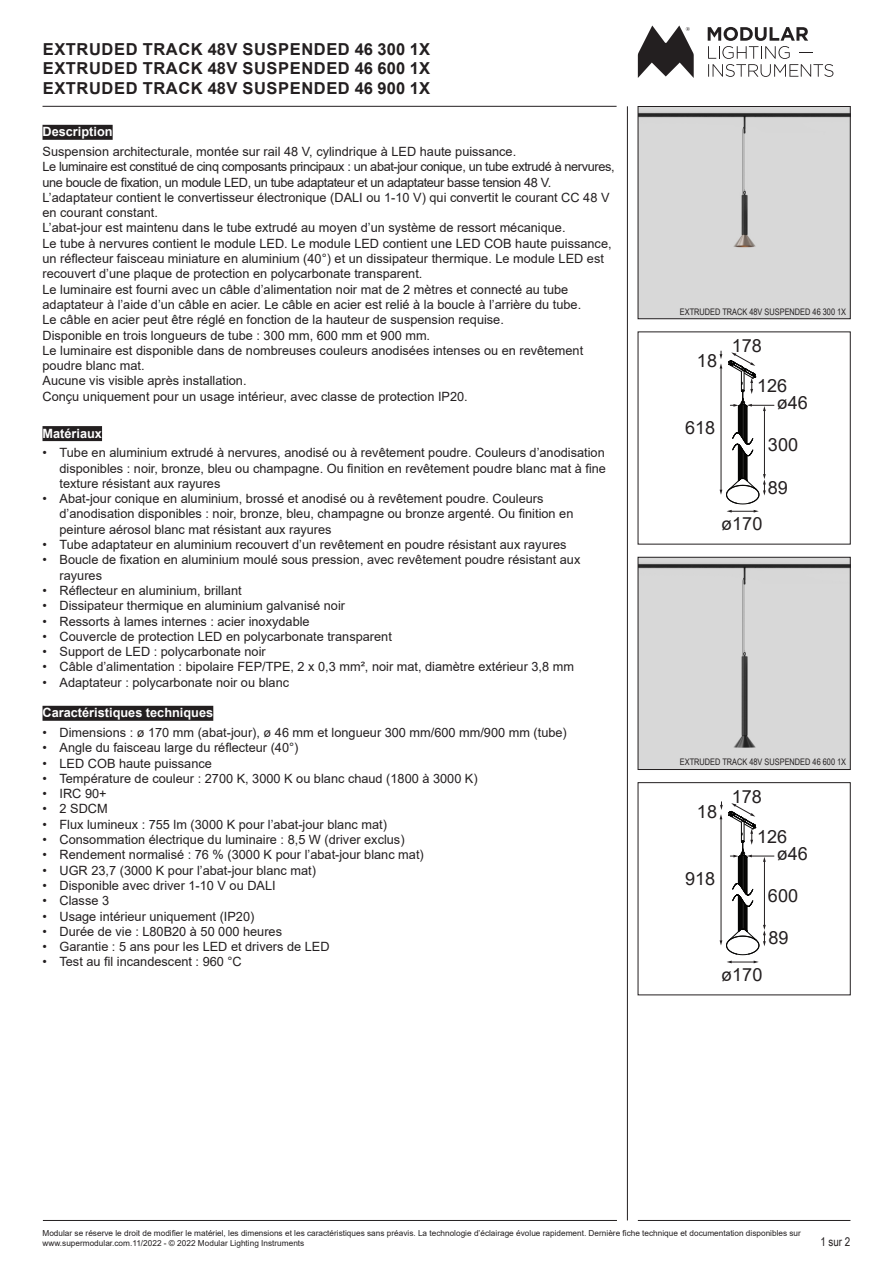
<style>
.page{position:relative;width:893px;height:1263px;background:#fff}
.page>*{position:absolute;margin:0;border:0;box-sizing:border-box;transform-origin:0 0}
.t1{font:18.15px/39.8px "Arial";color:#231f20}
.t2{font:700 16.5px "Arial";letter-spacing:.035em;color:#231f20}
.t3{font:12.75px/15.3px "Arial";color:#231f20}
.t4{font:12.75px/15.3px "Arial";letter-spacing:-.03em;color:#231f20}
.t5{font:700 12.75px "Arial";color:#fff}
.t6{font:12px "Arial Narrow";color:#231f20}
.t7{font:9px "Arial Narrow";color:#231f20}
.t8{font:8.25px/9.9px "Arial";color:#231f20}
</style>
<div class="page">
<div style="left:43px;top:125px;width:70px;height:15px;background:#231f20"></div>
<div style="left:43px;top:426px;width:59px;height:15px;background:#231f20"></div>
<div style="left:43px;top:706px;width:170px;height:15px;background:#231f20"></div>
<hr style="left:43px;top:106px;width:574px;height:1px;background:#231f20">
<hr style="left:627px;top:106px;width:1px;height:1114px;background:#231f20">
<hr style="left:638px;top:1220px;width:212px;height:1px;background:#231f20">
<hr style="left:43px;top:1220px;width:574px;height:1px;background:#231f20">
<svg style="left:708px;top:27px;width:125px;height:50px"></svg>
<svg style="left:638px;top:26px;width:56px;height:52px"></svg>
<div style="left:640px;top:108px;width:208px;height:209px;background:#d8d8d8"></div>
<div style="left:638px;top:106px;width:212px;height:213px;border:1px solid #231f20"></div>
<svg style="left:727px;top:510px;width:32px;height:2px"></svg>
<svg style="left:720px;top:351px;width:54px;height:153px"></svg>
<div style="left:640px;top:559px;width:208px;height:209px;background:#d8d8d8"></div>
<div style="left:638px;top:557px;width:212px;height:213px;border:1px solid #231f20"></div>
<svg style="left:720px;top:802px;width:54px;height:161px"></svg>
<p class="t2" style="left:43px;top:37px;width:389px">EXTRUDED TRACK 48V SUSPENDED 46 300 1X</p>
<p class="t2" style="left:43px;top:57px;width:389px">EXTRUDED TRACK 48V SUSPENDED 46 600 1X</p>
<p class="t2" style="left:43px;top:77px;width:389px">EXTRUDED TRACK 48V SUSPENDED 46 900 1X</p>
<p class="t5" style="left:43px;top:123px;width:72px">Description</p>
<p class="t3" style="left:43px;top:144px;width:475px">Suspension architecturale, montée sur rail 48 V, cylindrique à LED haute puissance.</p>
<p class="t4" style="left:43px;top:159px;width:574px">Le luminaire est constitué de cinq composants principaux : un abat-jour conique, un tube extrudé à nervures, une boucle de fixation, un module LED, un tube adaptateur et un adaptateur basse tension 48 V.</p>
<p class="t3" style="left:43px;top:190px;width:568px">L’adaptateur contient le convertisseur électronique (DALI ou 1-10 V) qui convertit le courant CC 48 V en courant constant.</p>
<p class="t3" style="left:43px;top:220px;width:525px">L’abat-jour est maintenu dans le tube extrudé au moyen d’un système de ressort mécanique.</p>
<p class="t3" style="left:43px;top:236px;width:571px">Le tube à nervures contient le module LED. Le module LED contient une LED COB haute puissance, un réflecteur faisceau miniature en aluminium (40°) et un dissipateur thermique. Le module LED est recouvert d’une plaque de protection en polycarbonate transparent.</p>
<p class="t3" style="left:43px;top:281px;width:540px">Le luminaire est fourni avec un câble d’alimentation noir mat de 2 mètres et connecté au tube adaptateur à l’aide d’un câble en acier. Le câble en acier est relié à la boucle à l’arrière du tube.</p>
<p class="t3" style="left:43px;top:312px;width:463px">Le câble en acier peut être réglé en fonction de la hauteur de suspension requise.</p>
<p class="t3" style="left:43px;top:327px;width:389px">Disponible en trois longueurs de tube : 300 mm, 600 mm et 900 mm.</p>
<p class="t3" style="left:43px;top:343px;width:542px">Le luminaire est disponible dans de nombreuses couleurs anodisées intenses ou en revêtement poudre blanc mat.</p>
<p class="t3" style="left:43px;top:373px;width:206px">Aucune vis visible après installation.</p>
<p class="t3" style="left:43px;top:389px;width:427px">Conçu uniquement pour un usage intérieur, avec classe de protection IP20.</p>
<p class="t5" style="left:43px;top:424px;width:61px">Matériaux</p>
<p class="t3" style="left:60px;top:445px;width:548px;text-align:justify;text-indent:-17px">• Tube en aluminium extrudé à nervures, anodisé ou à revêtement poudre. Couleurs d’anodisation disponibles : noir, bronze, bleu ou champagne. Ou finition en revêtement poudre blanc mat à fine texture résistant aux rayures</p>
<p class="t3" style="left:60px;top:491px;width:515px;text-indent:-17px">• Abat-jour conique en aluminium, brossé et anodisé ou à revêtement poudre. Couleurs d’anodisation disponibles : noir, bronze, bleu, champagne ou bronze argenté. Ou finition en peinture aérosol blanc mat résistant aux rayures</p>
<p class="t3" style="left:43px;top:537px;width:525px">• Tube adaptateur en aluminium recouvert d’un revêtement en poudre résistant aux rayures</p>
<p class="t3" style="left:60px;top:552px;width:522px;text-indent:-17px">• Boucle de fixation en aluminium moulé sous pression, avec revêtement poudre résistant aux rayures</p>
<p class="t3" style="left:43px;top:583px;width:201px">• Réflecteur en aluminium, brillant</p>
<p class="t3" style="left:43px;top:598px;width:304px">• Dissipateur thermique en aluminium galvanisé noir</p>
<p class="t3" style="left:43px;top:613px;width:269px">• Ressorts à lames internes : acier inoxydable</p>
<p class="t3" style="left:43px;top:629px;width:351px">• Couvercle de protection LED en polycarbonate transparent</p>
<p class="t3" style="left:43px;top:644px;width:225px">• Support de LED : polycarbonate noir</p>
<p class="t3" style="left:43px;top:659px;width:533px">• Câble d’alimentation : bipolaire FEP/TPE, 2 x 0,3 mm², noir mat, diamètre extérieur 3,8 mm</p>
<p class="t3" style="left:43px;top:674px;width:248px">• Adaptateur : polycarbonate noir ou blanc</p>
<p class="t5" style="left:43px;top:704px;width:172px">Caractéristiques techniques</p>
<p class="t3" style="left:43px;top:725px;width:526px">• Dimensions : ø 170 mm (abat-jour), ø 46 mm et longueur 300 mm/600 mm/900 mm (tube)</p>
<p class="t3" style="left:43px;top:740px;width:257px">• Angle du faisceau large du réflecteur (40°)</p>
<p class="t3" style="left:43px;top:755px;width:171px">• LED COB haute puissance</p>
<p class="t3" style="left:43px;top:771px;width:437px">• Température de couleur : 2700 K, 3000 K ou blanc chaud (1800 à 3000 K)</p>
<p class="t3" style="left:43px;top:786px;width:66px">• IRC 90+</p>
<p class="t3" style="left:43px;top:801px;width:67px">• 2 SDCM</p>
<p class="t3" style="left:43px;top:816px;width:346px">• Flux lumineux : 755 lm (3000 K pour l’abat-jour blanc mat)</p>
<p class="t3" style="left:43px;top:832px;width:364px">• Consommation électrique du luminaire : 8,5 W (driver exclus)</p>
<p class="t3" style="left:43px;top:847px;width:383px">• Rendement normalisé : 76 % (3000 K pour l’abat-jour blanc mat)</p>
<p class="t3" style="left:43px;top:862px;width:275px">• UGR 23,7 (3000 K pour l’abat-jour blanc mat)</p>
<p class="t3" style="left:43px;top:878px;width:235px">• Disponible avec driver 1-10 V ou DALI</p>
<p class="t3" style="left:43px;top:893px;width:68px">• Classe 3</p>
<p class="t3" style="left:43px;top:908px;width:213px">• Usage intérieur uniquement (IP20)</p>
<p class="t3" style="left:43px;top:924px;width:241px">• Durée de vie : L80B20 à 50 000 heures</p>
<p class="t3" style="left:43px;top:939px;width:289px">• Garantie : 5 ans pour les LED et drivers de LED</p>
<p class="t3" style="left:43px;top:954px;width:201px">• Test au fil incandescent : 960 °C</p>
<p class="t7" style="left:680px;top:305px;width:168px">EXTRUDED TRACK 48V SUSPENDED 46 300 1X</p>
<p class="t1" style="left:697px;top:340px;width:22px">18</p>
<p class="t1" style="left:685px;top:408px;width:32px">618</p>
<p class="t1" style="left:757px;top:326px;width:32px;text-indent:-25px">178<br>126</p>
<p class="t1" style="left:777px;top:383px;width:33px">ø46</p>
<p class="t1" style="left:768px;top:424px;width:32px">300</p>
<p class="t1" style="left:768px;top:468px;width:22px">89</p>
<p class="t1" style="left:721px;top:504px;width:43px">ø170</p>
<p class="t7" style="left:680px;top:756px;width:168px">EXTRUDED TRACK 48V SUSPENDED 46 600 1X</p>
<p class="t1" style="left:697px;top:791px;width:22px">18</p>
<p class="t1" style="left:685px;top:858px;width:32px">918</p>
<p class="t1" style="left:757px;top:776px;width:32px;text-indent:-25px">178<br>126</p>
<p class="t1" style="left:777px;top:833px;width:33px">ø46</p>
<p class="t1" style="left:768px;top:875px;width:32px">600</p>
<p class="t1" style="left:768px;top:917px;width:22px">89</p>
<p class="t1" style="left:721px;top:954px;width:43px">ø170</p>
<p class="t8" style="left:43px;top:1228px;width:760px">Modular se réserve le droit de modifier le matériel, les dimensions et les caractéristiques sans préavis. La technologie d’éclairage évolue rapidement. Dernière fiche technique et documentation disponibles sur www.supermodular.com.11/2022 - © 2022 Modular Lighting Instruments</p>
<p class="t6" style="left:820px;top:1233px;width:32px">1 sur 2</p>
</div>
